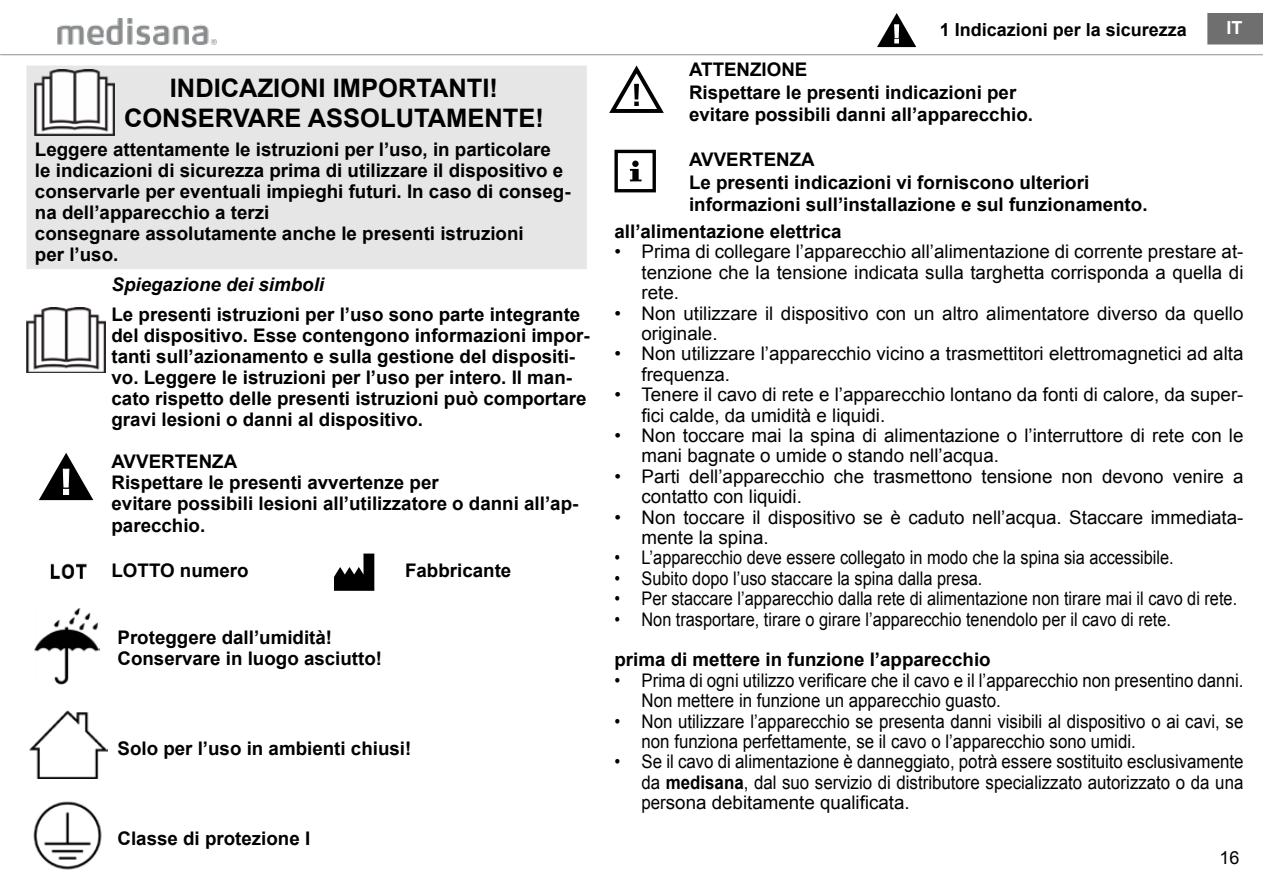
<style>
.page{position:relative;width:1263px;height:893px;background:#fff}
.page>*{position:absolute;margin:0;border:0;box-sizing:border-box;transform-origin:0 0}
.t1{font:700 25.5px/30.6px "Arial";color:#000;text-align:center}
.t2{font:700 18.75px/21px "Arial";color:#000}
.t3{font:18.75px/20.4px "Arial";color:#000}
.t4{font:18.75px/20.4px "Arial";color:#000;scale:.9 1}
.t5{font:18.75px "Arial";color:#000;scale:.87 1}
.t6{font:italic 700 18.75px "Arial";color:#000}
.t7{font:700 18px "Arial";color:#000}
.t8{font:18px "Arial";color:#000}
.t9{font:700 18px "Arial";color:#fff}
.s1{font-weight:700}
</style>
<div class="page">
<img style="left:58px;top:19px;width:159px;height:25px">
<hr style="left:0;top:54px;width:1263px;height:1px;background:#9d9d9c">
<div style="left:26px;top:65px;width:561px;height:204px;background:#e6e6e6;border:2px solid #e6e6e6"></div>
<div style="left:1208px;top:14px;width:54px;height:30px;background:#706f6f"></div>
<div style="left:1207px;top:13px;width:56px;height:31px;border:2px solid #706f6f"></div>
<img style="left:35px;top:70px;width:79px;height:65px">
<img style="left:50px;top:563px;width:36px;height:16px">
<svg style="left:39px;top:453px;width:54px;height:47px"></svg>
<svg style="left:334px;top:554px;width:40px;height:37px"></svg>
<img style="left:26px;top:307px;width:80px;height:66px">
<svg style="left:877px;top:13px;width:39px;height:34px"></svg>
<img style="left:35px;top:608px;width:64px;height:77px">
<img style="left:30px;top:711px;width:77px;height:67px">
<img style="left:33px;top:801px;width:69px;height:69px">
<svg style="left:609px;top:65px;width:55px;height:48px"></svg>
<div style="left:614px;top:150px;width:42px;height:42px;border:3px solid #000"></div>
<div style="left:632px;top:161px;width:7px;height:6px;background:#000;border-radius:50%"></div>
<svg style="left:630px;top:169px;width:11px;height:12px"></svg>
<h1 class="t1" style="left:124px;top:73px;width:421px">INDICAZIONI IMPORTANTI!<br>CONSERVARE ASSOLUTAMENTE!</h1>
<p class="t2" style="left:35px;top:140px;width:537px">Leggere attentamente le istruzioni per l’uso, in particolare le indicazioni di sicurezza prima di utilizzare il dispositivo e conservarle per eventuali impieghi futuri. In caso di conseg&shy;na dell’apparecchio a terzi<br>consegnare assolutamente anche le presenti istruzioni<br>per l’uso.</p>
<p class="t6" style="left:111px;top:272px;width:214px">Spiegazione dei simboli</p>
<p class="t2" style="left:111px;top:304px;width:480px">Le presenti istruzioni per l’uso sono parte integrante del dispositivo. Esse contengono informazioni impor&shy;tanti sull’azionamento e sulla gestione del dispositi&shy;vo. Leggere le istruzioni per l’uso per intero. Il man&shy;cato rispetto delle presenti istruzioni può comportare gravi lesioni o danni al dispositivo.</p>
<p class="t2" style="left:111px;top:451px;width:468px;line-height:21.5px">AVVERTENZA<br>Rispettare le presenti avvertenze per<br>evitare possibili lesioni all’utilizzatore o danni all’ap&shy;parecchio.</p>
<p class="t2" style="left:111px;top:561px;width:139px">LOTTO numero</p>
<p class="t2" style="left:405px;top:561px;width:108px">Fabbricante</p>
<p class="t2" style="left:117px;top:627px;width:266px">Proteggere dall’umidità!<br>Conservare in luogo asciutto!</p>
<p class="t2" style="left:117px;top:738px;width:295px">Solo per l’uso in ambienti chiusi!</p>
<p class="t2" style="left:117px;top:828px;width:194px">Classe di protezione I</p>
<p class="t7" style="left:940px;top:17px;width:249px">1 Indicazioni per la sicurezza</p>
<p class="t9" style="left:1226px;top:15px;width:18px">IT</p>
<p class="t2" style="left:689px;top:59px;width:345px;line-height:22.5px">ATTENZIONE<br>Rispettare le presenti indicazioni per evitare possibili danni all’apparecchio.</p>
<p class="t2" style="left:689px;top:149px;width:460px;line-height:22.5px">AVVERTENZA<br>Le presenti indicazioni vi forniscono ulteriori informazioni sull’installazione e sul funzionamento.</p>
<p class="t2" style="left:614px;top:221px;width:229px">all’alimentazione elettrica</p>
<p class="t3" style="left:641px;top:242px;width:603px;text-align:justify;text-indent:-27px">• Prima di collegare l’apparecchio all’alimentazione di corrente prestare at&shy;tenzione che la tensione indicata sulla targhetta corrisponda a quella di rete.</p>
<p class="t3" style="left:641px;top:303px;width:603px;text-indent:-27px">• Non utilizzare il dispositivo con un altro alimentatore diverso da quello originale.</p>
<p class="t3" style="left:641px;top:344px;width:603px;text-indent:-27px">• Non utilizzare l’apparecchio vicino a trasmettitori elettromagnetici ad alta frequenza.</p>
<p class="t3" style="left:641px;top:385px;width:603px;text-indent:-27px">• Tenere il cavo di rete e l’apparecchio lontano da fonti di calore, da super&shy;fici calde, da umidità e liquidi.</p>
<p class="t3" style="left:641px;top:425px;width:603px;text-indent:-27px">• Non toccare mai la spina di alimentazione o l’interruttore di rete con le mani bagnate o umide o stando nell’acqua.</p>
<p class="t3" style="left:641px;top:466px;width:603px;text-indent:-27px">• Parti dell’apparecchio che trasmettono tensione non devono venire a contatto con liquidi.</p>
<p class="t3" style="left:641px;top:507px;width:603px;text-indent:-27px">• Non toccare il dispositivo se è caduto nell’acqua. Staccare immediata&shy;mente la spina.</p>
<p class="t5" style="left:614px;top:545px;width:644px">• L’apparecchio deve essere collegato in modo che la spina sia accessibile.</p>
<p class="t5" style="left:614px;top:566px;width:424px">• Subito dopo l’uso staccare la spina dalla presa.</p>
<p class="t5" style="left:614px;top:586px;width:717px">• Per staccare l’apparecchio dalla rete di alimentazione non tirare mai il cavo di rete.</p>
<p class="t5" style="left:614px;top:607px;width:641px">• Non trasportare, tirare o girare l’apparecchio tenendolo per il cavo di rete.</p>
<p class="t2" style="left:614px;top:650px;width:378px">prima di mettere in funzione l’apparecchio</p>
<p class="t4" style="left:641px;top:670px;width:670px;text-indent:-27px">• Prima di ogni utilizzo verificare che il cavo e il l’apparecchio non presentino danni.<br>Non mettere in funzione un apparecchio guasto.</p>
<p class="t4" style="left:641px;top:711px;width:670px;text-indent:-27px">• Non utilizzare l’apparecchio se presenta danni visibili al dispositivo o ai cavi, se non funziona perfettamente, se il cavo o l’apparecchio sono umidi.</p>
<p class="t4" style="left:641px;top:752px;width:670px;text-align:justify;text-indent:-27px">• Se il cavo di alimentazione è danneggiato, potrà essere sostituito esclusivamente da <span class="s1">medisana</span>, dal suo servizio di distributore specializzato autorizzato o da una persona debitamente qualificata.</p>
<p class="t8" style="left:1219px;top:846px;width:22px">16</p>
</div>
